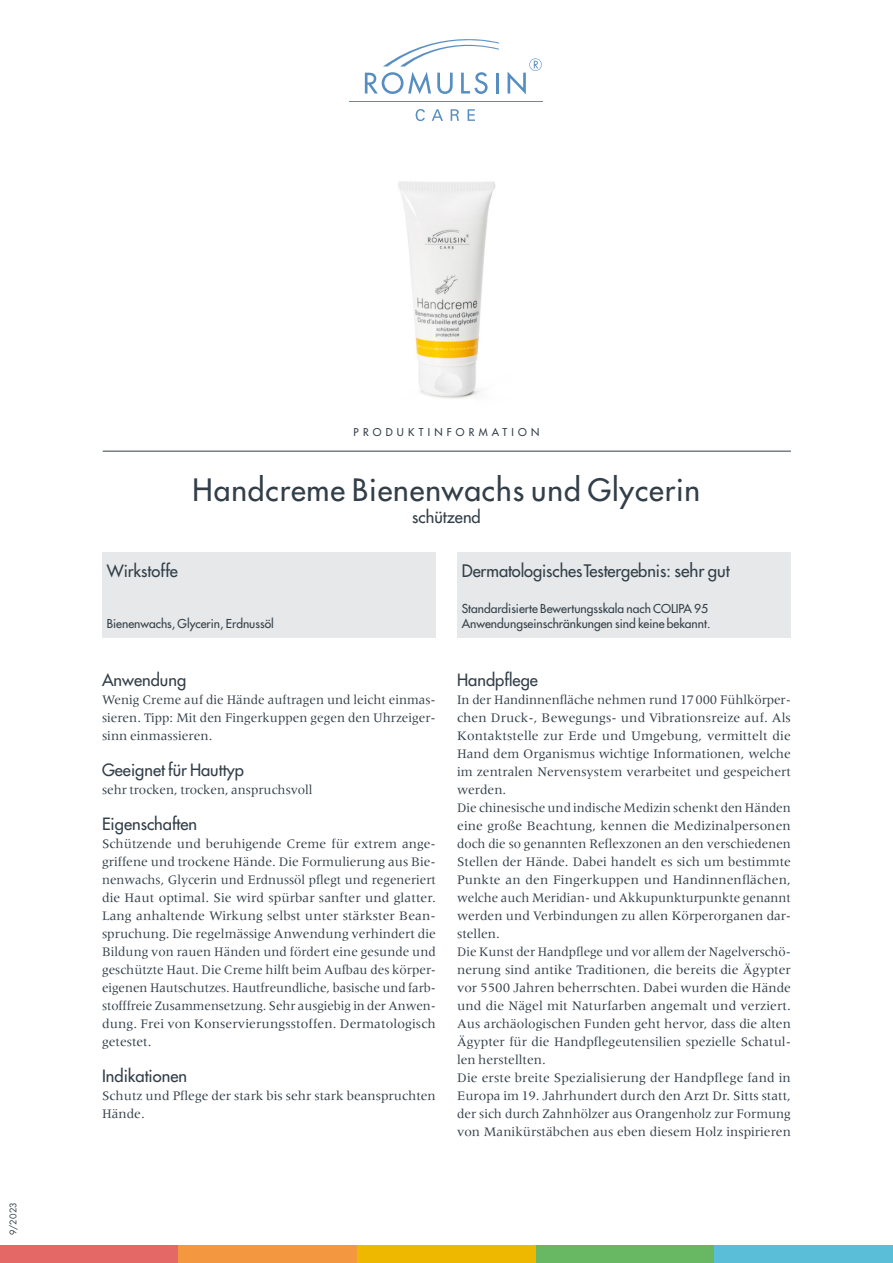
<style>
.page{position:relative;width:893px;height:1263px;background:#fff}
.page>*{position:absolute;margin:0;border:0;box-sizing:border-box;transform-origin:0 0}
.t1{font:500 30px "Futura Std";letter-spacing:.03em;color:#323e48}
.t2{font:500 16.8px "Futura Std";letter-spacing:-.005em;color:#323e48}
.t3{font:500 16.5px "Futura Std";color:#323e48}
.t4{font:13.5px/18px "Meridien";color:#323e48}
.t5{font:500 12px/15px "Futura Std";color:#323e48}
.t6{font:500 10.5px "Futura Std";letter-spacing:.4em;color:#323e48}
.t7{font:9px "Futura Std";color:#323e48}
.s1{font-size:17.25px}
</style>
<div class="page">
<div style="left:457px;top:553px;width:334px;height:85px;background:#e6e8e9"></div>
<div style="left:102px;top:553px;width:334px;height:85px;background:#e6e8e9"></div>
<hr style="left:103px;top:451px;width:688px;height:1px;background:#323e48">
<div style="left:0;top:1245px;width:179px;height:18px;background:#e46866"></div>
<div style="left:179px;top:1245px;width:178px;height:18px;background:#f49741"></div>
<div style="left:357px;top:1245px;width:179px;height:18px;background:#efb800"></div>
<div style="left:536px;top:1245px;width:178px;height:18px;background:#68b762"></div>
<div style="left:714px;top:1245px;width:179px;height:18px;background:#5abed9"></div>
<img style="left:398px;top:181px;width:97px;height:218px">
<svg style="left:416px;top:109px;width:59px;height:12px"></svg>
<hr style="left:350px;top:101px;width:193px;height:1px;background:#578ec2">
<svg style="left:365px;top:39px;width:134px;height:55px"></svg>
<svg style="left:508px;top:58px;width:34px;height:36px"></svg>
<p class="t7" style="left:7px;top:1235px;width:34px;rotate:-90deg">9/2023</p>
<p class="t6" style="left:354px;top:426px;width:187px">PRODUKTINFORMATION</p>
<h1 class="t1" style="left:193px;top:471px;width:509px">Handcreme Bienenwachs und Glycerin</h1>
<p class="t3" style="left:412px;top:507px;width:70px">schützend</p>
<p class="t3" style="left:107px;top:561px;width:73px">Wirkstoffe</p>
<p class="t2" style="left:462px;top:561px;width:269px">Dermatologisches Testergebnis<span class="s1">: sehr</span> gut</p>
<p class="t5" style="left:107px;top:616px;width:169px">Bienenwachs, Glycerin, Erdnussöl</p>
<p class="t5" style="left:462px;top:601px;width:250px">Standardisierte Bewertungsskala nach COLIPA 95<br>Anwendungseinschränkungen sind keine bekannt.</p>
<p class="t3" style="left:102px;top:669px;width:86px">Anwendung</p>
<p class="t4" style="left:102px;top:690px;width:335px;text-align:justify">Wenig Creme auf die Hände auftragen und leicht einmas&shy;sieren. Tipp: Mit den Fingerkuppen gegen den Uhrzeiger&shy;sinn einmassieren.</p>
<p class="t3" style="left:102px;top:759px;width:143px">Geeignet für Hauttyp</p>
<p class="t4" style="left:102px;top:780px;width:212px">sehr trocken, trocken, anspruchsvoll</p>
<p class="t3" style="left:102px;top:813px;width:97px">Eigenschaften</p>
<p class="t4" style="left:102px;top:834px;width:335px">Schützende und beruhigende Creme für extrem ange&shy;griffene und trockene Hände. Die Formulierung aus Bie&shy;nenwachs, Glycerin und Erdnussöl pflegt und regeneriert die Haut optimal. Sie wird spürbar sanfter und glatter.<br>Lang anhaltende Wirkung selbst unter stärkster Bean&shy;spruchung. Die regelmässige Anwendung verhindert die Bildung von rauen Händen und fördert eine gesunde und geschützte Haut. Die Creme hilft beim Aufbau des körper&shy;eigenen Hautschutzes. Hautfreundliche, basische und farb--- stofffreie Zusammensetzung. Sehr ausgiebig in der Anwen&shy;dung. Frei von Konservierungsstoffen. Dermatologisch getestet.</p>
<p class="t3" style="left:102px;top:1065px;width:86px">Indikationen</p>
<p class="t4" style="left:102px;top:1086px;width:335px">Schutz und Pflege der stark bis sehr stark beanspruchten<br>Hände.</p>
<p class="t3" style="left:457px;top:669px;width:82px">Handpflege</p>
<p class="t4" style="left:457px;top:690px;width:335px">In der Handinnenfläche nehmen rund 17000 Fühlkörper&shy;chen Druck- , Bewegungs- und Vibrationsreize auf. Als Kontaktstelle zur Erde und Umgebung, vermittelt die Hand dem Organismus wichtige Informationen, welche im zentralen Nervensystem verarbeitet und gespeichert werden.<br>Die chinesische und indische Medizin schenkt den Händen eine große Beachtung, kennen die Medizinalpersonen doch die so genannten Reflexzonen an den verschiedenen Stellen der Hände. Dabei handelt es sich um bestimmte Punkte an den Fingerkuppen und Handinnenflächen, welche auch Meridian- und Akkupunkturpunkte genannt werden und Verbindungen zu allen Körperorganen dar&shy;stellen.<br>Die Kunst der Handpflege und vor allem der Nagelverschö&shy;nerung sind antike Traditionen, die bereits die Ägypter vor 5500 Jahren beherrschten. Dabei wurden die Hände und die Nägel mit Naturfarben angemalt und verziert.<br>Aus archäologischen Funden geht hervor, dass die alten Ägypter für die Handpflegeutensilien spezielle Schatul&shy;len herstellten.<br>Die erste breite Spezialisierung der Handpflege fand in Europa im 19. Jahrhundert durch den Arzt Dr. Sitts statt, der sich durch Zahnhölzer aus Orangenholz zur Formung von Manikürstäbchen aus eben diesem Holz inspirieren</p>
</div>
